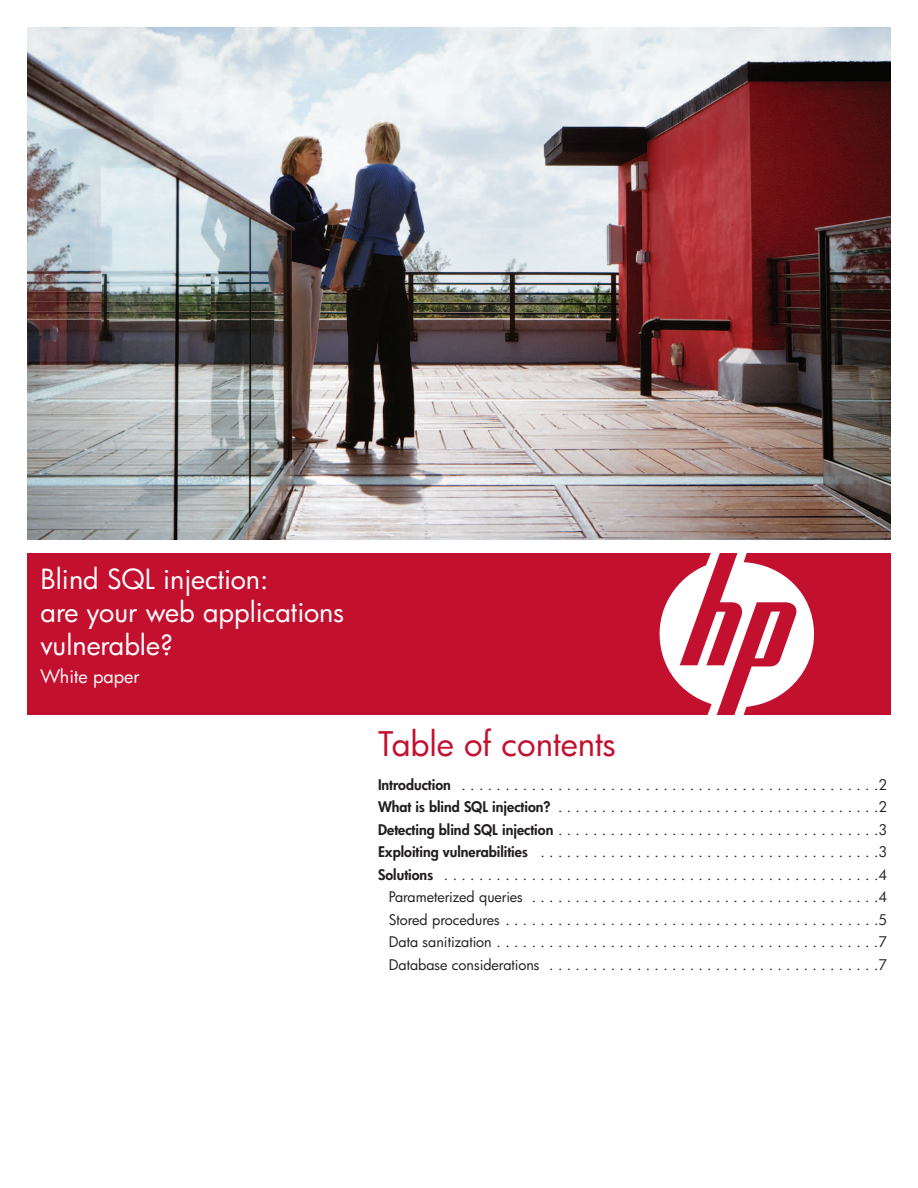
<style>
.page{position:relative;width:918px;height:1188px;background:#fff}
.page>*{position:absolute;margin:0;border:0;box-sizing:border-box;transform-origin:0 0}
.t1{font:33px "Futura";letter-spacing:-.005em;color:#c3102f}
.t2{font:27px/33px "Futura";color:#fff}
.t3{font:18px "Futura";color:#fff}
.t4{font:14.25px/22.5px "Futura";letter-spacing:-.005em;color:#231f20;text-align:right}
.s1{font-family:"Futura Hv"}
</style>
<div class="page">
<div style="left:27px;top:554px;width:864px;height:162px;background:#c3102f"></div>
<svg style="left:660px;top:553px;width:154px;height:163px"></svg>
<img style="left:27px;top:27px;width:864px;height:513px">
<h2 class="t2" style="left:40px;top:565px;width:305px">Blind SQL injection:<br>are your web applications vulnerable?</h2>
<p class="t3" style="left:40px;top:668px;width:101px">White paper</p>
<h1 class="t1" style="left:378px;top:729px;width:240px">Table of contents</h1>
<p class="t4" style="left:378px;top:774px;width:511px"><span class="s1">Introduction</span> . . . . . . . . . . . . . . . . . . . . . . . . . . . . . . . . . . . . . . . . . . . . . . . .2<br><span class="s1">What is blind SQL injection?</span> . . . . . . . . . . . . . . . . . . . . . . . . . . . . . . . . . . . . .2<br><span class="s1">Detecting blind SQL injection</span> . . . . . . . . . . . . . . . . . . . . . . . . . . . . . . . . . . . . .3<br><span class="s1">Exploiting vulnerabilities</span> . . . . . . . . . . . . . . . . . . . . . . . . . . . . . . . . . . . . . . .3<br><span class="s1">Solutions</span> . . . . . . . . . . . . . . . . . . . . . . . . . . . . . . . . . . . . . . . . . . . . . . . . . .4<br>Parameterized queries . . . . . . . . . . . . . . . . . . . . . . . . . . . . . . . . . . . . . . . .4<br>Stored procedures . . . . . . . . . . . . . . . . . . . . . . . . . . . . . . . . . . . . . . . . . . .5<br>Data sanitization . . . . . . . . . . . . . . . . . . . . . . . . . . . . . . . . . . . . . . . . . . . .7<br>Database considerations . . . . . . . . . . . . . . . . . . . . . . . . . . . . . . . . . . . . . .7</p>
</div>
